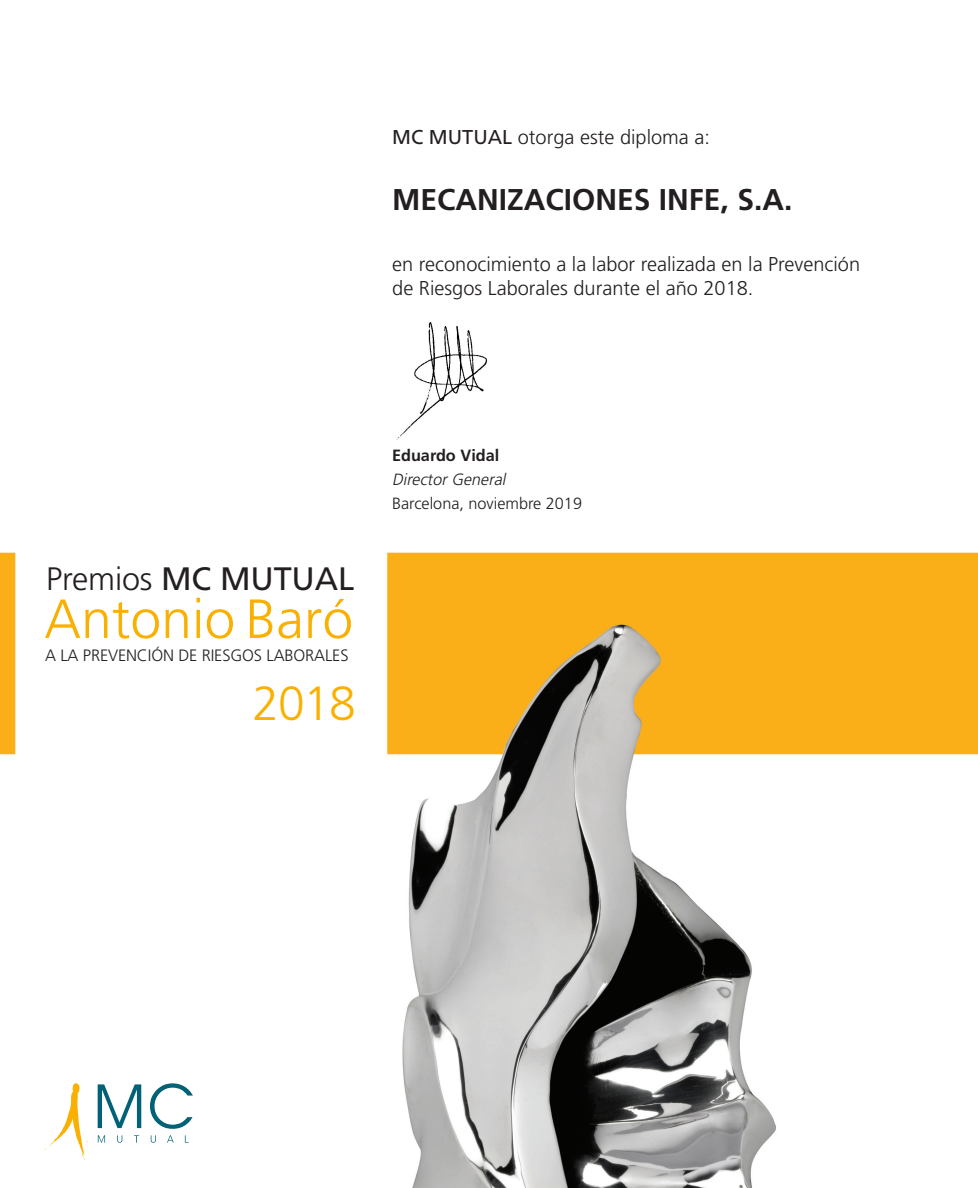
<style>
.page{position:relative;width:978px;height:1188px;background:#fff}
.page>*{position:absolute;margin:0;border:0;box-sizing:border-box;transform-origin:0 0}
.t1{font:300 55px "Frutiger";letter-spacing:.005em;color:#f9b000}
.t2{font:300 48px "Frutiger";color:#f9b000}
.t3{font:32.38px "Frutiger";letter-spacing:-.005em;color:#231f20}
.t4{font:700 30px "Frutiger";color:#231f20}
.t5{font:300 20px/24.4px "Frutiger";color:#231f20}
.t6{font:300 16.5px "Frutiger";letter-spacing:-.01em;color:#231f20}
.t7{font:300 16.25px "Frutiger";color:#231f20}
.t8{font:italic 300 16.25px "Frutiger";color:#231f20}
.t9{font:700 16.25px "Frutiger";color:#231f20}
.s1{font-weight:400}
.s2{font-weight:300}
</style>
<div class="page">
<img style="left:0;top:552px;width:978px;height:635px">
<svg style="left:150px;top:1082px;width:43px;height:46px"></svg>
<svg style="left:117px;top:1134px;width:5px;height:8px"></svg>
<svg style="left:134px;top:1134px;width:5px;height:8px"></svg>
<svg style="left:151px;top:1134px;width:5px;height:8px"></svg>
<svg style="left:167px;top:1134px;width:7px;height:8px"></svg>
<svg style="left:185px;top:1134px;width:4px;height:8px"></svg>
<svg style="left:98px;top:1084px;width:43px;height:43px"></svg>
<svg style="left:98px;top:1134px;width:7px;height:8px"></svg>
<svg style="left:44px;top:1082px;width:44px;height:78px"></svg>
<img style="left:396px;top:322px;width:92px;height:118px">
<p class="t5" style="left:392px;top:125px;width:319px"><span class="s1">MC MUTUAL</span> otorga este diploma a:</p>
<p class="t4" style="left:392px;top:182px;width:402px">MECANIZACIONES INFE, S.A.</p>
<p class="t5" style="left:392px;top:252px;width:469px">en reconocimiento a la labor realizada en la Prevención de Riesgos Laborales durante el año 2018.</p>
<h3 class="t3" style="left:46px;top:559px;width:310px"><span class="s2">Premios</span> MC MUTUAL</h3>
<h1 class="t1" style="left:44px;top:587px;width:310px">Antonio Baró</h1>
<p class="t6" style="left:45px;top:645px;width:305px">A LA PREVENCIÓN DE RIESGOS LABORALES</p>
<h2 class="t2" style="left:253px;top:676px;width:105px">2018</h2>
<p class="t9" style="left:392px;top:446px;width:109px">Eduardo Vidal</p>
<p class="t8" style="left:392px;top:470px;width:119px">DirectorGeneral</p>
<p class="t7" style="left:392px;top:493px;width:191px">Barcelona, noviembre 2019</p>
</div>
